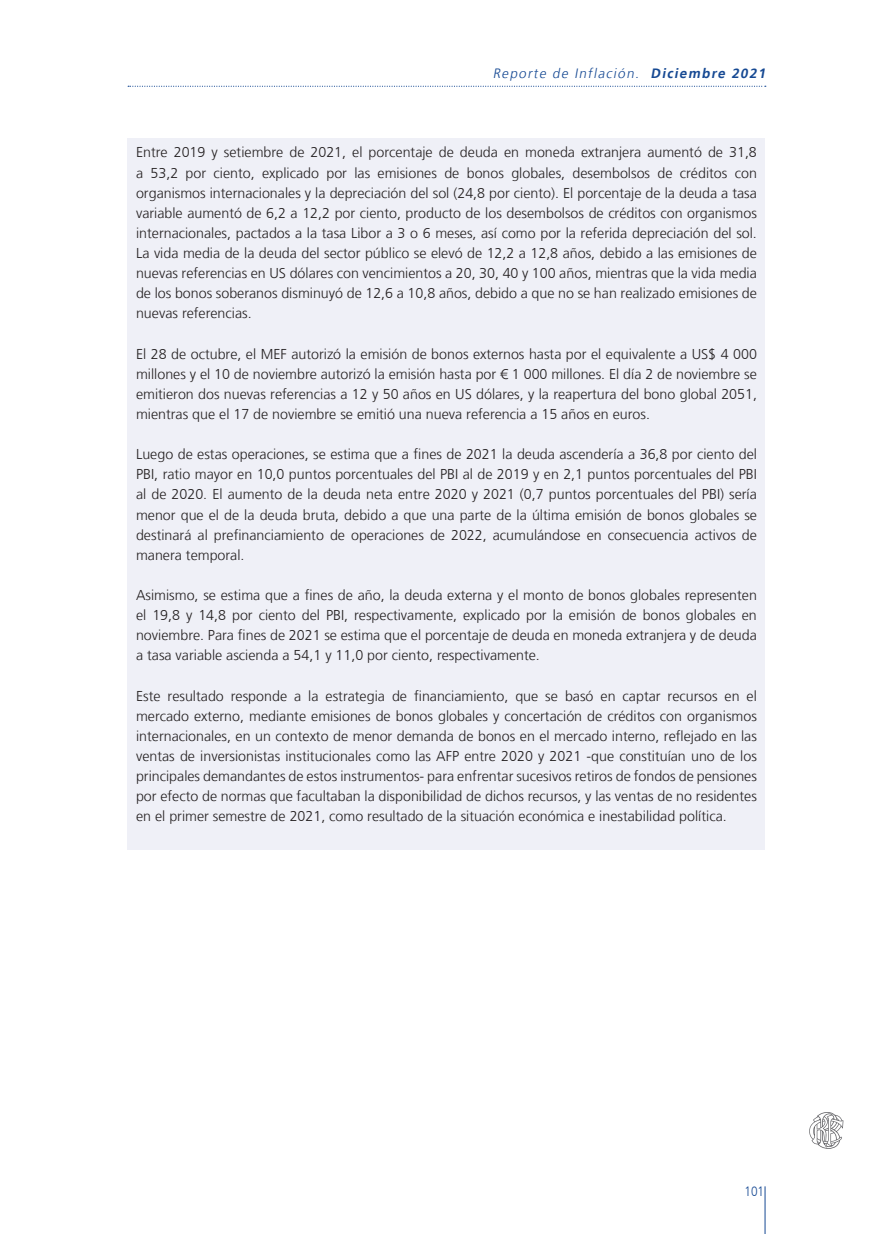
<style>
.page{position:relative;width:893px;height:1234px;background:#fff}
.page>*{position:absolute;margin:0;border:0;box-sizing:border-box;transform-origin:0 0}
.t1{font:300 14.25px/20.1px "Frutiger LT";color:#231f20;text-align:justify}
.t2{font:italic 300 13.5px "Frutiger LT";color:#164993}
.t3{font:300 13.5px "Frutiger LT";color:#164993;scale:.88 1}
.s1{font-weight:700}
</style>
<div class="page">
<svg style="left:128px;top:86px;width:638px;height:1px"></svg>
<hr style="left:765px;top:1185px;width:1px;height:48px;background:#164993">
<svg style="left:809px;top:1112px;width:34px;height:37px"></svg>
<div style="left:128px;top:138px;width:637px;height:711px;background:#eff0f7"></div>
<p class="t2" style="left:493px;top:65px;width:277px">Reporte de Inflación. <span class="s1">Diciembre 2021</span></p>
<p class="t1" style="left:136px;top:143px;width:622px">Entre 2019 y setiembre de 2021, el porcentaje de deuda en moneda extranjera aumentó de 31,8 a 53,2 por ciento, explicado por las emisiones de bonos globales, desembolsos de créditos con organismos internacionales y la depreciación del sol (24,8 por ciento). El porcentaje de la deuda a tasa variable aumentó de 6,2 a 12,2 por ciento, producto de los desembolsos de créditos con organismos internacionales, pactados a la tasa Libor a 3 o 6 meses, así como por la referida depreciación del sol.<br>La vida media de la deuda del sector público se elevó de 12,2 a 12,8 años, debido a las emisiones de nuevas referencias en US dólares con vencimientos a 20, 30, 40 y 100 años, mientras que la vida media de los bonos soberanos disminuyó de 12,6 a 10,8 años, debido a que no se han realizado emisiones de nuevas referencias.</p>
<p class="t1" style="left:136px;top:344px;width:622px">El 28 de octubre, el MEF autorizó la emisión de bonos externos hasta por el equivalente a US$ 4 000 millones y el 10 de noviembre autorizó la emisión hasta por € 1 000 millones. El día 2 de noviembre se emitieron dos nuevas referencias a 12 y 50 años en US dólares, y la reapertura del bono global 2051, mientras que el 17 de noviembre se emitió una nueva referencia a 15 años en euros.</p>
<p class="t1" style="left:136px;top:444px;width:622px">Luego de estas operaciones, se estima que a fines de 2021 la deuda ascendería a 36,8 por ciento del PBI, ratio mayor en 10,0 puntos porcentuales del PBI al de 2019 y en 2,1 puntos porcentuales del PBI al de 2020. El aumento de la deuda neta entre 2020 y 2021 (0,7 puntos porcentuales del PBI) sería menor que el de la deuda bruta, debido a que una parte de la última emisión de bonos globales se destinará al prefinanciamiento de operaciones de 2022, acumulándose en consecuencia activos de manera temporal.</p>
<p class="t1" style="left:136px;top:585px;width:622px">Asimismo, se estima que a fines de año, la deuda externa y el monto de bonos globales representen el 19,8 y 14,8 por ciento del PBI, respectivamente, explicado por la emisión de bonos globales en noviembre. Para fines de 2021 se estima que el porcentaje de deuda en moneda extranjera y de deuda a tasa variable ascienda a 54,1 y 11,0 por ciento, respectivamente.</p>
<p class="t1" style="left:136px;top:685px;width:622px">Este resultado responde a la estrategia de financiamiento, que se basó en captar recursos en el mercado externo, mediante emisiones de bonos globales y concertación de créditos con organismos internacionales, en un contexto de menor demanda de bonos en el mercado interno, reflejado en las ventas de inversionistas institucionales como las AFP entre 2020 y 2021 -que constituían uno de los principales demandantes de estos instrumentos- para enfrentar sucesivos retiros de fondos de pensiones por efecto de normas que facultaban la disponibilidad de dichos recursos, y las ventas de no residentes en el primer semestre de 2021, como resultado de la situación económica e inestabilidad política.</p>
<p class="t3" style="left:745px;top:1183px;width:24px">101</p>
</div>
